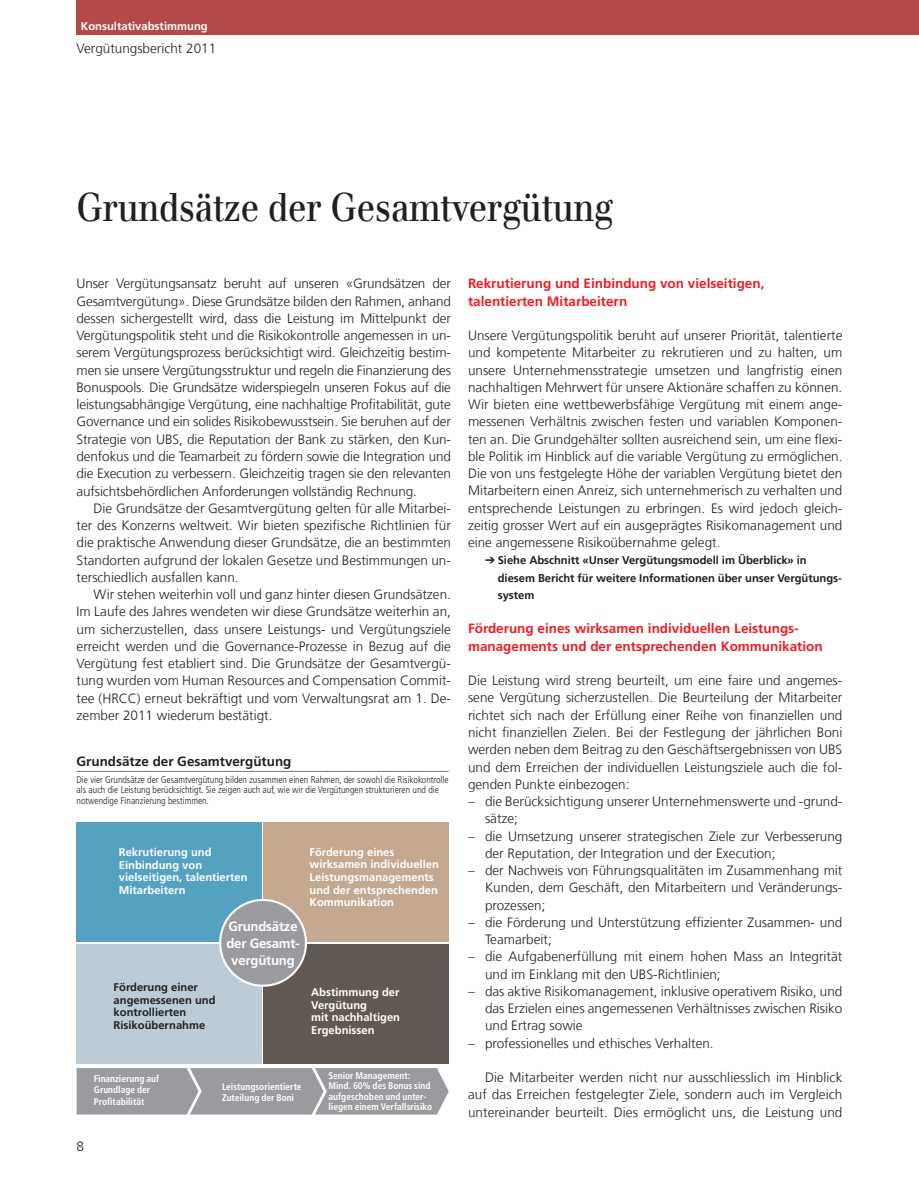
<style>
.page{position:relative;width:919px;height:1191px;background:#fff}
.page>*{position:absolute;margin:0;border:0;box-sizing:border-box;transform-origin:0 0}
.t1{font:39px "UBS Headline";color:#231f20}
.t2{font:300 13.5px/17.2px "Frutiger LT Com";color:#231f20;text-align:justify}
.t3{font:700 13.5px/17.2px "Frutiger LT Com";color:#ee1d23}
.t4{font:700 13.35px/17.1px "Frutiger LT Com";letter-spacing:-.015em;color:#fff;text-align:center}
.t5{font:700 13.35px "Frutiger LT Com";color:#231f20}
.t6{font:700 11.25px/12.6px "Frutiger LT Com";color:#fff}
.t7{font:700 11.25px/12.6px "Frutiger LT Com";letter-spacing:-.005em;color:#231f20}
.t8{font:300 condensed 9.75px/10.5px "Frutiger LT Com";color:#231f20}
.t9{font:700 condensed 9.75px/11.2px "Frutiger LT Com";color:#fff}
</style>
<div class="page">
<div style="left:77px;top:0;width:841px;height:34px;background:#b34a47"></div>
<div style="left:77px;top:1068px;width:371px;height:46px;background:#999b9e"></div>
<div style="left:264px;top:823px;width:184px;height:119px;background:#c4a88f"></div>
<div style="left:77px;top:944px;width:184px;height:119px;background:#bccbd6"></div>
<div style="left:264px;top:944px;width:184px;height:119px;background:#625852"></div>
<div style="left:77px;top:823px;width:184px;height:119px;background:#55a2c0"></div>
<div style="left:220px;top:900px;width:86px;height:85px;background:#999b9e;border-radius:50%"></div>
<div style="left:219px;top:899px;width:88px;height:87px;border:2px solid #fff;border-radius:50%"></div>
<hr style="left:77px;top:771px;width:371px;height:1px;background:#76787b">
<p class="t6" style="left:81px;top:20px;width:128px">Konsultativabstimmung</p>
<p class="t2" style="left:77px;top:39px;width:141px">Vergütungsbericht 2011</p>
<h1 class="t1" style="left:77px;top:184px;width:538px">Grundsätze der Gesamtvergütung</h1>
<p class="t2" style="left:77px;top:275px;width:376px">Unser Vergütungsansatz beruht auf unseren «Grundsätzen der Gesamtvergütung». Diese Grundsätze bilden den Rahmen, anhand dessen sichergestellt wird, dass die Leistung im Mittelpunkt der Vergütungspolitik steht und die Risikokontrolle angemessen in un&shy;serem Vergütungsprozess berücksichtigt wird. Gleichzeitig bestim&shy;men sie unsere Vergütungsstruktur und regeln die Finanzierung des Bonuspools. Die Grundsätze widerspiegeln unseren Fokus auf die leistungsabhängige Vergütung, eine nachhaltige Profitabilität, gute Governance und ein solides Risikobewusstsein. Sie beruhen auf der Strategie von UBS, die Reputation der Bank zu stärken, den Kun&shy;denfokus und die Teamarbeit zu fördern sowie die Integration und die Execution zu verbessern. Gleichzeitig tragen sie den relevanten aufsichtsbehördlichen Anforderungen vollständig Rechnung.</p>
<p class="t2" style="left:77px;top:499px;width:376px;text-indent:17px">Die Grundsätze der Gesamtvergütung gelten für alle Mitarbei&shy;ter des Konzerns weltweit. Wir bieten spezifische Richtlinien für die praktische Anwendung dieser Grundsätze, die an bestimmten Standorten aufgrund der lokalen Gesetze und Bestimmungen un&shy;terschiedlich ausfallen kann.</p>
<p class="t2" style="left:77px;top:586px;width:376px;text-indent:17px">Wir stehen weiterhin voll und ganz hinter diesen Grundsätzen.<br>Im Laufe des Jahres wendeten wir diese Grundsätze weiterhin an, um sicherzustellen, dass unsere Leistungs- und Vergütungsziele erreicht werden und die Governance-Prozesse in Bezug auf die Vergütung fest etabliert sind. Die Grundsätze der Gesamtvergü&shy;tung wurden vom Human Resources and Compensation Commit&shy;tee (HRCC) erneut bekräftigt und vom Verwaltungsrat am 1. De&shy;zember 2011 wiederum bestätigt.</p>
<p class="t5" style="left:77px;top:753px;width:216px">Grundsätze der Gesamtvergütung</p>
<p class="t8" style="left:77px;top:774px;width:373px">Die vier Grundsätze der Gesamtvergütung bilden zusammen einen Rahmen, der sowohl die Risikokontrolle als auch die Leistung berücksichtigt. Sie zeigen auch auf, wie wir die Vergütungen strukturieren und die notwendige Finanzierung bestimmen.</p>
<p class="t6" style="left:119px;top:846px;width:130px">Rekrutierung und<br>Einbindung von vielseitigen, talentierten<br>Mitarbeitern</p>
<p class="t7" style="left:114px;top:980px;width:103px">Förderung einer angemessenen und kontrollierten<br>Risikoübernahme</p>
<p class="t4" style="left:226px;top:917px;width:75px">Grundsätze der Gesamt&shy;vergütung</p>
<p class="t6" style="left:309px;top:845px;width:131px">Förderung eines wirksamen individuellen<br>Leistungsmanagements und der entsprechenden<br>Kommunikation</p>
<p class="t6" style="left:311px;top:985px;width:90px">Abstimmung der<br>Vergütung<br>mit nachhaltigen<br>Ergebnissen</p>
<p class="t9" style="left:94px;top:1073px;width:67px">Finanzierung auf<br>Grundlage der<br>Profitabilität</p>
<p class="t9" style="left:328px;top:1070px;width:105px;line-height:10.5px">Senior Management:<br>Mind. 60% des Bonus sind aufgeschoben und unter&shy;liegen einem Verfallsrisiko</p>
<p class="t9" style="left:222px;top:1080px;width:81px">Leistungsorientierte<br>Zuteilung der Boni</p>
<p class="t2" style="left:77px;top:1138px;width:9px">8</p>
<p class="t3" style="left:468px;top:275px;width:298px">Rekrutierung und Einbindung von vielseitigen, talentierten Mitarbeitern</p>
<p class="t2" style="left:468px;top:327px;width:376px">Unsere Vergütungspolitik beruht auf unserer Priorität, talentierte und kompetente Mitarbeiter zu rekrutieren und zu halten, um unsere Unternehmensstrategie umsetzen und langfristig einen nachhaltigen Mehrwert für unsere Aktionäre schaffen zu können.<br>Wir bieten eine wettbewerbsfähige Vergütung mit einem ange&shy;messenen Verhältnis zwischen festen und variablen Komponen&shy;ten an. Die Grundgehälter sollten ausreichend sein, um eine flexi&shy;ble Politik im Hinblick auf die variable Vergütung zu ermöglichen.<br>Die von uns festgelegte Höhe der variablen Vergütung bietet den Mitarbeitern einen Anreiz, sich unternehmerisch zu verhalten und entsprechende Leistungen zu erbringen. Es wird jedoch gleich&shy;zeitig grosser Wert auf ein ausgeprägtes Risikomanagement und eine angemessene Risikoübernahme gelegt.</p>
<p class="t7" style="left:497px;top:552px;width:345px;line-height:17.2px;text-indent:-13px">➔ Siehe Abschnitt «Unser Vergütungsmodell im Überblick» in diesem Bericht für weitere Informationen über unser Vergütungs&shy;system</p>
<p class="t3" style="left:468px;top:620px;width:356px">Förderung eines wirksamen individuellen Leistungs&shy;managements und der entsprechenden Kommunikation</p>
<p class="t2" style="left:468px;top:672px;width:376px">Die Leistung wird streng beurteilt, um eine faire und angemes&shy;sene Vergütung sicherzustellen. Die Beurteilung der Mitarbeiter richtet sich nach der Erfüllung einer Reihe von finanziellen und nicht finanziellen Zielen. Bei der Festlegung der jährlichen Boni werden neben dem Beitrag zu den Geschäftsergebnissen von UBS und dem Erreichen der individuellen Leistungsziele auch die fol&shy;genden Punkte einbezogen:</p>
<p class="t2" style="left:485px;top:793px;width:359px;text-indent:-17px">– die Berücksichtigung unserer Unternehmenswerte und -grund&shy;sätze;</p>
<p class="t2" style="left:485px;top:827px;width:359px;text-indent:-17px">– die Umsetzung unserer strategischen Ziele zur Verbesserung der Reputation, der Integration und der Execution;</p>
<p class="t2" style="left:485px;top:862px;width:359px;text-indent:-17px">– der Nachweis von Führungsqualitäten im Zusammenhang mit Kunden, dem Geschäft, den Mitarbeitern und Veränderungs&shy;prozessen;</p>
<p class="t2" style="left:485px;top:913px;width:359px;text-indent:-17px">– die Förderung und Unterstützung effizienter Zusammen- und<br>Teamarbeit;</p>
<p class="t2" style="left:485px;top:948px;width:359px;text-indent:-17px">– die Aufgabenerfüllung mit einem hohen Mass an Integrität und im Einklang mit den UBS-Richtlinien;</p>
<p class="t2" style="left:485px;top:982px;width:359px;text-indent:-17px">– das aktive Risikomanagement, inklusive operativem Risiko, und das Erzielen eines angemessenen Verhältnisses zwischen Risiko und Ertrag sowie</p>
<p class="t2" style="left:468px;top:1034px;width:247px">– professionelles und ethisches Verhalten.</p>
<p class="t2" style="left:468px;top:1069px;width:376px;text-indent:17px">Die Mitarbeiter werden nicht nur ausschliesslich im Hinblick auf das Erreichen festgelegter Ziele, sondern auch im Vergleich untereinander beurteilt. Dies ermöglicht uns, die Leistung und</p>
</div>
